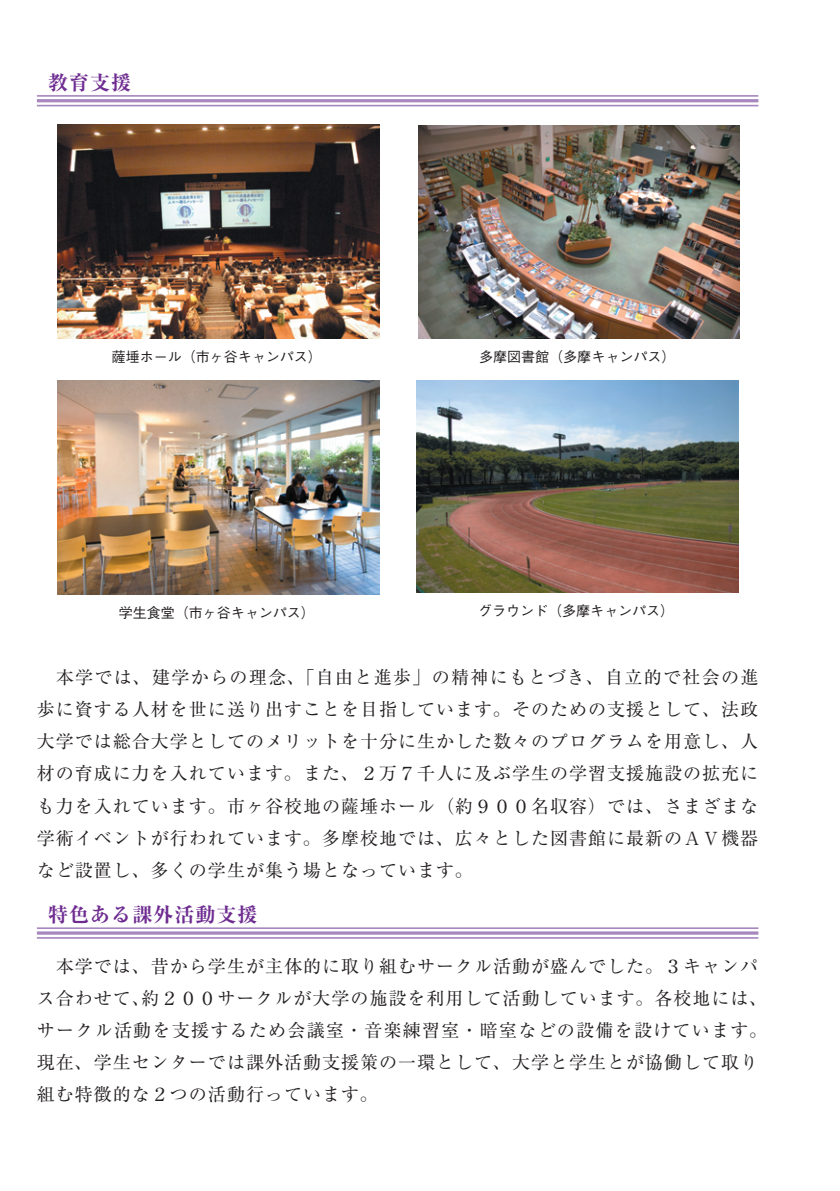
<style>
.page{position:relative;width:840px;height:1191px;background:#fff}
.page>*{position:absolute;margin:0;border:0;box-sizing:border-box;transform-origin:0 0}
.t1{font:700 expanded 20px "Ryumin Pr 5";letter-spacing:.05em;color:#6e2c91}
.t2{font:18px/32px "Ryumin Pr 5";letter-spacing:.055em;color:#231f20;text-align:justify}
.t3{font:500 14px "Gothic BBB Pr 5";color:#231f20}
</style>
<div class="page">
<hr style="left:37px;top:95px;width:721px;height:2px;background:#a787be">
<hr style="left:37px;top:99px;width:721px;height:3px;background:#a787be">
<hr style="left:37px;top:105px;width:721px;height:1px;background:#a787be">
<hr style="left:37px;top:927px;width:721px;height:2px;background:#a787be">
<hr style="left:37px;top:931px;width:721px;height:3px;background:#a787be">
<hr style="left:37px;top:937px;width:721px;height:1px;background:#a787be">
<img style="left:57px;top:125px;width:322px;height:213px">
<img style="left:57px;top:381px;width:322px;height:213px">
<img style="left:418px;top:125px;width:321px;height:213px">
<img style="left:416px;top:380px;width:322px;height:212px">
<p class="t1" style="left:48px;top:67px;width:84px">教育支援</p>
<p class="t3" style="left:112px;top:345px;width:211px">薩埵ホール（市ヶ谷キャンパス）</p>
<p class="t3" style="left:119px;top:601px;width:197px">学生食堂（市ヶ谷キャンパス）</p>
<p class="t3" style="left:479px;top:345px;width:197px">多摩図書館（多摩キャンパス）</p>
<p class="t3" style="left:477px;top:600px;width:198px">グラウンド（多摩キャンパス）</p>
<p class="t2" style="left:37px;top:660px;width:722px;text-indent:19px">本学では、建学からの理念、「自由と進歩」の精神にもとづき、自立的で社会の進歩に資する人材を世に送り出すことを目指しています。そのための支援として、法政大学では総合大学としてのメリットを十分に生かした数々のプログラムを用意し、人材の育成に力を入れています。また、２万７千人に及ぶ学生の学習支援施設の拡充にも力を入れています。市ヶ谷校地の薩埵ホール（約９００名収容）では、さまざまな学術イベントが行われています。多摩校地では、広々とした図書館に最新のＡＶ機器など設置し、多くの学生が集う場となっています。</p>
<p class="t1" style="left:48px;top:899px;width:211px">特色ある課外活動支援</p>
<p class="t2" style="left:37px;top:948px;width:731px;text-align:left;text-indent:19px">本学では、昔から学生が主体的に取り組むサークル活動が盛んでした。３キャンパス合わせて、約２００サークルが大学の施設を利用して活動しています。各校地には、サークル活動を支援するため会議室・音楽練習室・暗室などの設備を設けています。現在、学生センターでは課外活動支援策の一環として、大学と学生とが協働して取り組む特徴的な２つの活動行っています。</p>
</div>
